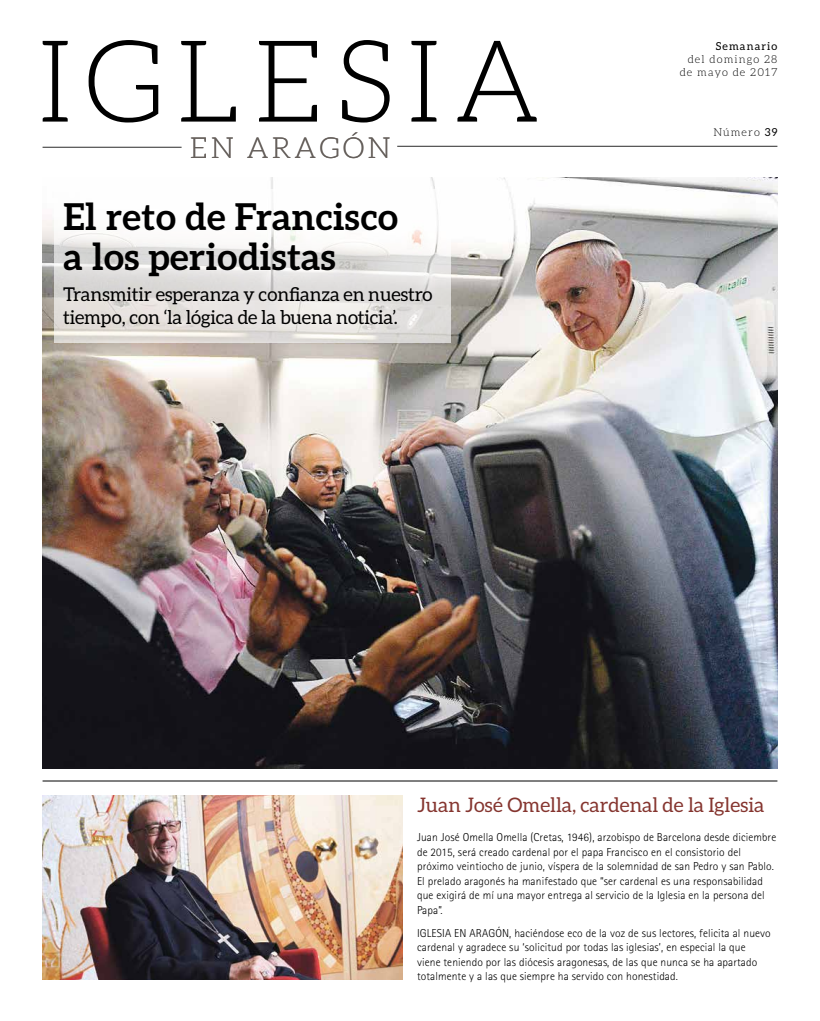
<style>
.page{position:relative;width:820px;height:1021px;background:#fff}
.page>*{position:absolute;margin:0;border:0;box-sizing:border-box;transform-origin:0 0}
.t1{font:300 114px "Aleo";letter-spacing:.1em;color:#000}
.t2{font:700 37px/40px "Aleo";letter-spacing:.01em;color:#000}
.t3{font:300 29px "Aleo";letter-spacing:.1em;color:#66605c}
.t4{font:20px "Aleo";color:#85352f}
.t5{font:19px/23px "Aleo";letter-spacing:-.01em;color:#000}
.t6{font:300 11.5px/14.5px "Rotis Sans Serif";letter-spacing:.01em;color:#000}
.t7{font:300 11px/13.2px "Aleo";letter-spacing:.1em;color:#000;text-align:right}
.t8{font:11px "Aleo";letter-spacing:.1em;color:#000}
.s1{font-weight:400}
</style>
<div class="page">
<hr style="left:43px;top:147px;width:138px;height:1px;background:#000">
<hr style="left:397px;top:146px;width:380px;height:1px;background:#000">
<img style="left:43px;top:177px;width:734px;height:591px">
<svg style="left:54px;top:189px;width:396px;height:153px;background:#e5e2de"></svg>
<div style="left:28px;top:165px;width:410px;height:151px;background:#fff;opacity:.75"></div>
<hr style="left:43px;top:780px;width:734px;height:1px;background:#000">
<img style="left:43px;top:795px;width:360px;height:184px">
<h1 class="t1" style="left:37px;top:20px;width:505px">IGLESIA</h1>
<h3 class="t3" style="left:190px;top:132px;width:202px">EN ARAGÓN</h3>
<h2 class="t2" style="left:64px;top:196px;width:336px">El reto de Francisco a los periodistas</h2>
<h3 class="t5" style="left:63px;top:283px;width:371px">Transmitir esperanza y confianza en nuestro tiempo, con ‘la lógica de la buena noticia’.</h3>
<p class="t8" style="left:715px;top:40px;width:63px">Semanario</p>
<p class="t7" style="left:679px;top:53px;width:99px">del domingo 28 de mayo de 2017</p>
<p class="t7" style="left:713px;top:126px;width:65px">Número <span class="s1">39</span></p>
<h3 class="t4" style="left:417px;top:794px;width:349px">Juan José Omella, cardenal de la Iglesia</h3>
<p class="t6" style="left:417px;top:830px;width:360px">Juan José Omella Omella (Cretas, 1946), arzobispo de Barcelona desde diciembre de 2015, será creado cardenal por el papa Francisco en el consistorio del próximo veintiocho de junio, víspera de la solemnidad de san Pedro y san Pablo.<br>El prelado aragonés ha manifestado que “ser cardenal es una responsabilidad que exigirá de mí una mayor entrega al servicio de la Iglesia en la persona del Papa”.</p>
<p class="t6" style="left:417px;top:925px;width:355px">IGLESIA EN ARAGÓN, haciéndose eco de la voz de sus lectores, felicita al nuevo cardenal y agradece su ‘solicitud por todas las iglesias’, en especial la que viene teniendo por las diócesis aragonesas, de las que nunca se ha apartado totalmente y a las que siempre ha servido con honestidad.</p>
</div>
